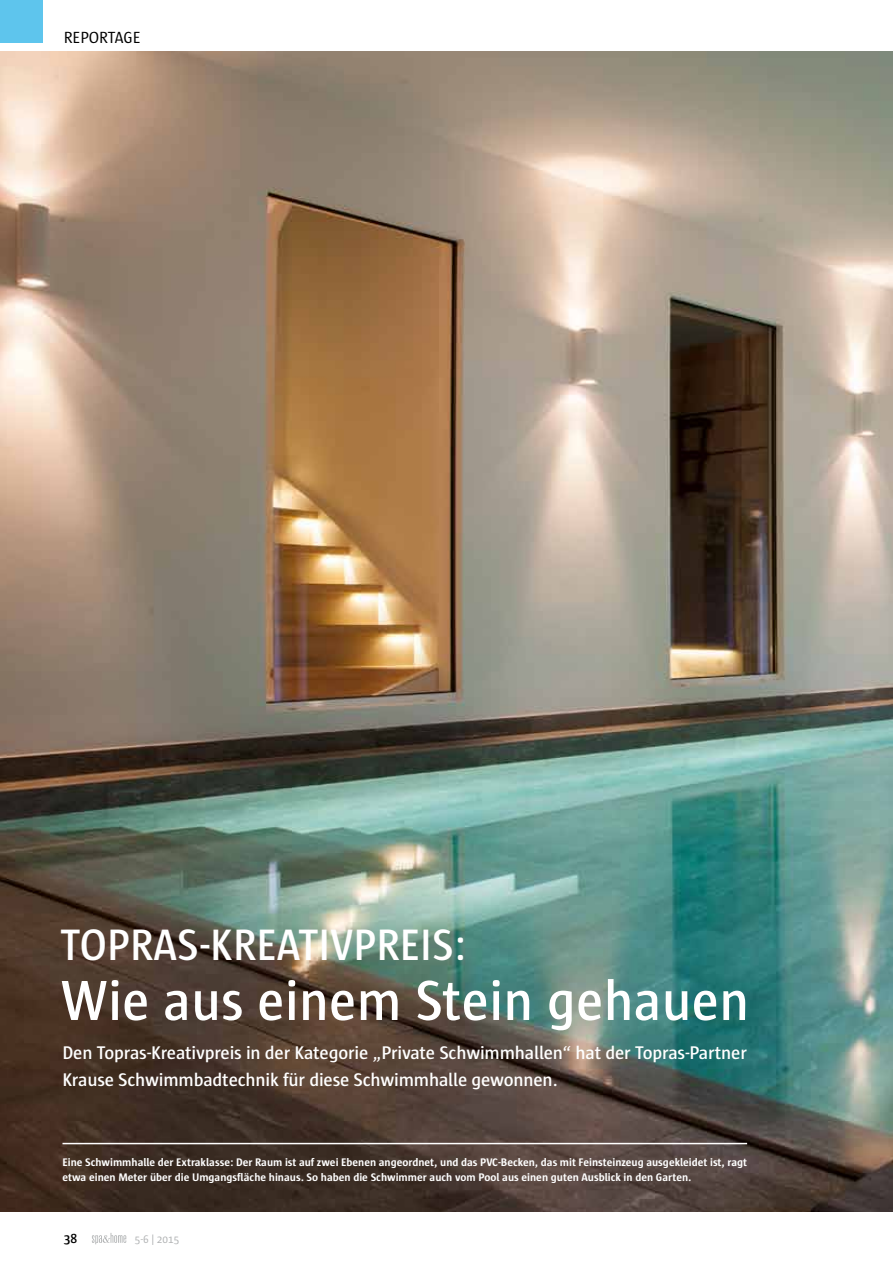
<style>
.page{position:relative;width:893px;height:1263px;background:#fff}
.page>*{position:absolute;margin:0;border:0;box-sizing:border-box;transform-origin:0 0}
.t1{font:600 57.75px "Sun";letter-spacing:.005em;color:#fff;scale:.95 1}
.t2{font:600 45px "Sun";letter-spacing:.155em;color:#fff;scale:.95 1}
.t3{font:600 18.75px/27px "Sun";letter-spacing:-.01em;color:#fff}
.t4{font:16.5px "Sun";color:#000}
.t5{font:600 13.5px "Sun";color:#000}
.t6{font:700 11.25px/14.2px "Sun";color:#fff}
.t7{font:11.25px "Sun";color:#b1b3b4}
</style>
<div class="page">
<div style="left:0;top:0;width:43px;height:43px;background:#5ec5ed"></div>
<svg style="left:92px;top:1233px;width:34px;height:11px"></svg>
<img style="left:0;top:51px;width:893px;height:1161px">
<hr style="left:62px;top:1143px;width:685px;height:1px;background:#fff">
<h3 class="t4" style="left:64px;top:28px;width:78px">REPORTAGE</h3>
<h2 class="t2" style="left:61px;top:920px;width:429px">Topras-Kreativpreis:</h2>
<h1 class="t1" style="left:61px;top:969px;width:726px">Wie aus einem Stein gehauen</h1>
<h3 class="t3" style="left:62px;top:1040px;width:686px">Den Topras-Kreativpreis in der Kategorie „Private Schwimmhallen“ hat der Topras-Partner<br>Krause Schwimmbadtechnik für diese Schwimmhalle gewonnen.</h3>
<p class="t6" style="left:62px;top:1155px;width:686px">Eine Schwimmhalle der Extraklasse: Der Raum ist auf zwei Ebenen angeordnet, und das PVC-Becken, das mit Feinsteinzeug ausgekleidet ist, ragt etwa einen Meter über die Umgangsfläche hinaus. So haben die Schwimmer auch vom Pool aus einen guten Ausblick in den Garten.</p>
<p class="t5" style="left:64px;top:1231px;width:15px">38</p>
<p class="t7" style="left:135px;top:1233px;width:46px">5-6 | 2015</p>
</div>
